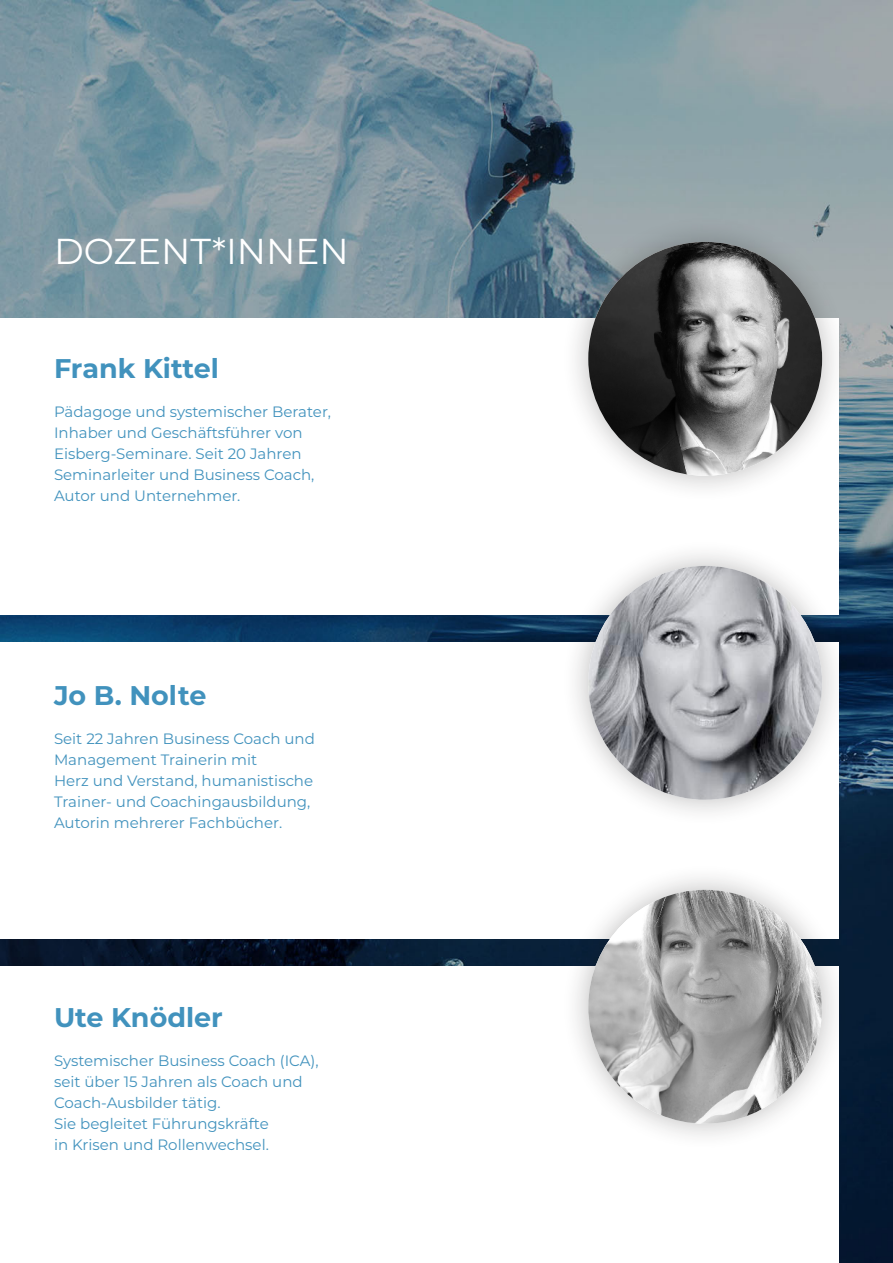
<style>
.page{position:relative;width:893px;height:1263px;background:#fff}
.page>*{position:absolute;margin:0;border:0;box-sizing:border-box;transform-origin:0 0}
.t1{font:36px "Montserrat";color:#fff}
.t2{font:700 27px "Montserrat";color:#4192bd}
.t3{font:15px/21px "Montserrat";color:#4192bd}
</style>
<div class="page">
<img style="left:0;top:0;width:893px;height:1263px">
<div style="left:0;top:319px;width:839px;height:296px;background:#fff"></div>
<div style="left:0;top:643px;width:839px;height:296px;background:#fff"></div>
<div style="left:0;top:966px;width:839px;height:297px;background:#fff"></div>
<div style="left:561px;top:539px;width:288px;height:287px;background:#221f1f;opacity:.3"></div>
<img style="left:588px;top:566px;width:234px;height:234px;border-radius:117px">
<div style="left:561px;top:215px;width:288px;height:288px;background:#221f1f;opacity:.3"></div>
<img style="left:588px;top:242px;width:234px;height:234px;border-radius:117px">
<div style="left:561px;top:863px;width:288px;height:287px;background:#221f1f;opacity:.3"></div>
<img style="left:588px;top:890px;width:234px;height:234px;border-radius:117px">
<h1 class="t1" style="left:54px;top:233px;width:296px">DOZENT*INNEN</h1>
<h2 class="t2" style="left:54px;top:354px;width:166px">Frank Kittel</h2>
<p class="t3" style="left:54px;top:402px;width:279px">Pädagoge und systemischer Berater,<br>Inhaber und Geschäftsführer von<br>Eisberg-Seminare. Seit 20 Jahren<br>Seminarleiter und Business Coach,<br>Autor und Unternehmer.</p>
<h2 class="t2" style="left:54px;top:680px;width:154px">Jo B. Nolte</h2>
<p class="t3" style="left:54px;top:728px;width:262px">Seit 22 Jahren Business Coach und<br>Management Trainerin mit<br>Herz und Verstand, humanistische<br>Trainer- und Coachingausbildung,<br>Autorin mehrerer Fachbücher.</p>
<h2 class="t2" style="left:54px;top:1003px;width:170px">Ute Knödler</h2>
<p class="t3" style="left:54px;top:1050px;width:266px">Systemischer Business Coach (ICA), seit über 15 Jahren als Coach und<br>Coach-Ausbilder tätig.<br>Sie begleitet Führungskräfte<br>in Krisen und Rollenwechsel.</p>
</div>
